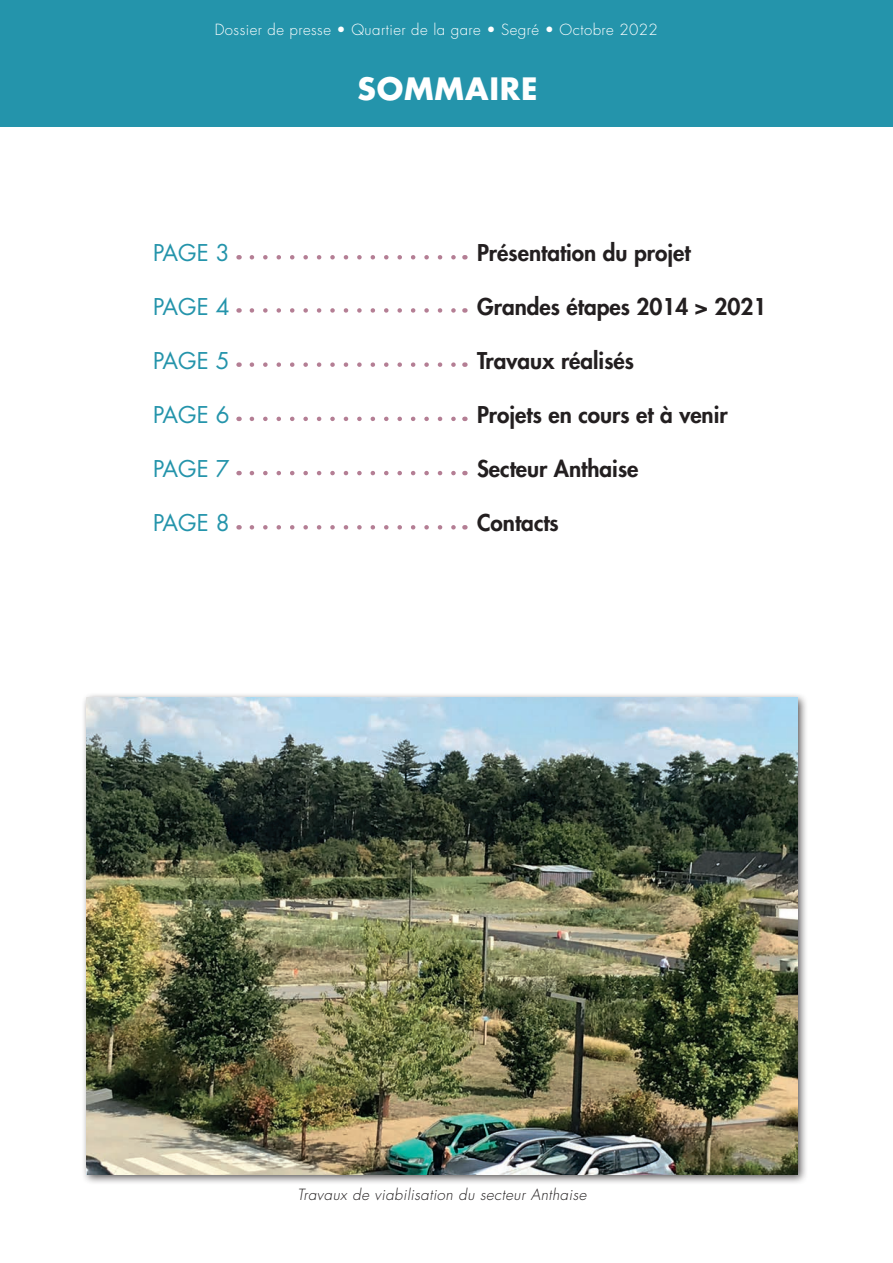
<style>
.page{position:relative;width:893px;height:1263px;background:#fff}
.page>*{position:absolute;margin:0;border:0;box-sizing:border-box;transform-origin:0 0}
.t1{font:700 30px "Futura Std";letter-spacing:.03em;color:#fff}
.t2{font:800 22.5px "Futura Std";color:#231f20}
.t3{font:22.5px "Futura Std";color:#2494ab}
.t4{font:300 15px "Futura Std";letter-spacing:.03em;color:#fff}
.t5{font:italic 300 15px "Futura Std";letter-spacing:.03em;color:#231f20}
</style>
<div class="page">
<div style="left:0;top:0;width:893px;height:127px;background:#2494ab"></div>
<svg style="left:252px;top:255px;width:204px;height:4px"></svg>
<svg style="left:252px;top:308px;width:204px;height:5px"></svg>
<svg style="left:252px;top:362px;width:204px;height:5px"></svg>
<svg style="left:252px;top:417px;width:204px;height:4px"></svg>
<svg style="left:252px;top:471px;width:204px;height:4px"></svg>
<svg style="left:252px;top:525px;width:204px;height:4px"></svg>
<div style="left:81px;top:693px;width:727px;height:493px;background:#231f20;opacity:.75"></div>
<img style="left:86px;top:698px;width:711px;height:476px">
<p class="t4" style="left:215px;top:20px;width:445px">Dossier de presse • Quartier de la gare • Segré • Octobre 2022</p>
<h1 class="t1" style="left:357px;top:69px;width:182px">SOMMAIRE</h1>
<p class="t3" style="left:153px;top:238px;width:78px">PAGE 3</p>
<p class="t2" style="left:477px;top:238px;width:215px">Présentation du projet</p>
<p class="t3" style="left:153px;top:292px;width:78px">PAGE 4</p>
<p class="t2" style="left:477px;top:292px;width:291px">Grandes étapes 2014 &gt; 2021</p>
<p class="t3" style="left:153px;top:346px;width:78px">PAGE 5</p>
<p class="t2" style="left:477px;top:346px;width:158px">Travaux réalisés</p>
<p class="t3" style="left:153px;top:400px;width:78px">PAGE 6</p>
<p class="t2" style="left:477px;top:400px;width:252px">Projets en cours et à venir</p>
<p class="t3" style="left:153px;top:454px;width:78px">PAGE 7</p>
<p class="t2" style="left:477px;top:454px;width:163px">Secteur Anthaise</p>
<p class="t3" style="left:153px;top:508px;width:78px">PAGE 8</p>
<p class="t2" style="left:477px;top:508px;width:83px">Contacts</p>
<p class="t5" style="left:297px;top:1185px;width:291px">Travaux de viabilisation du secteur Anthaise</p>
</div>
